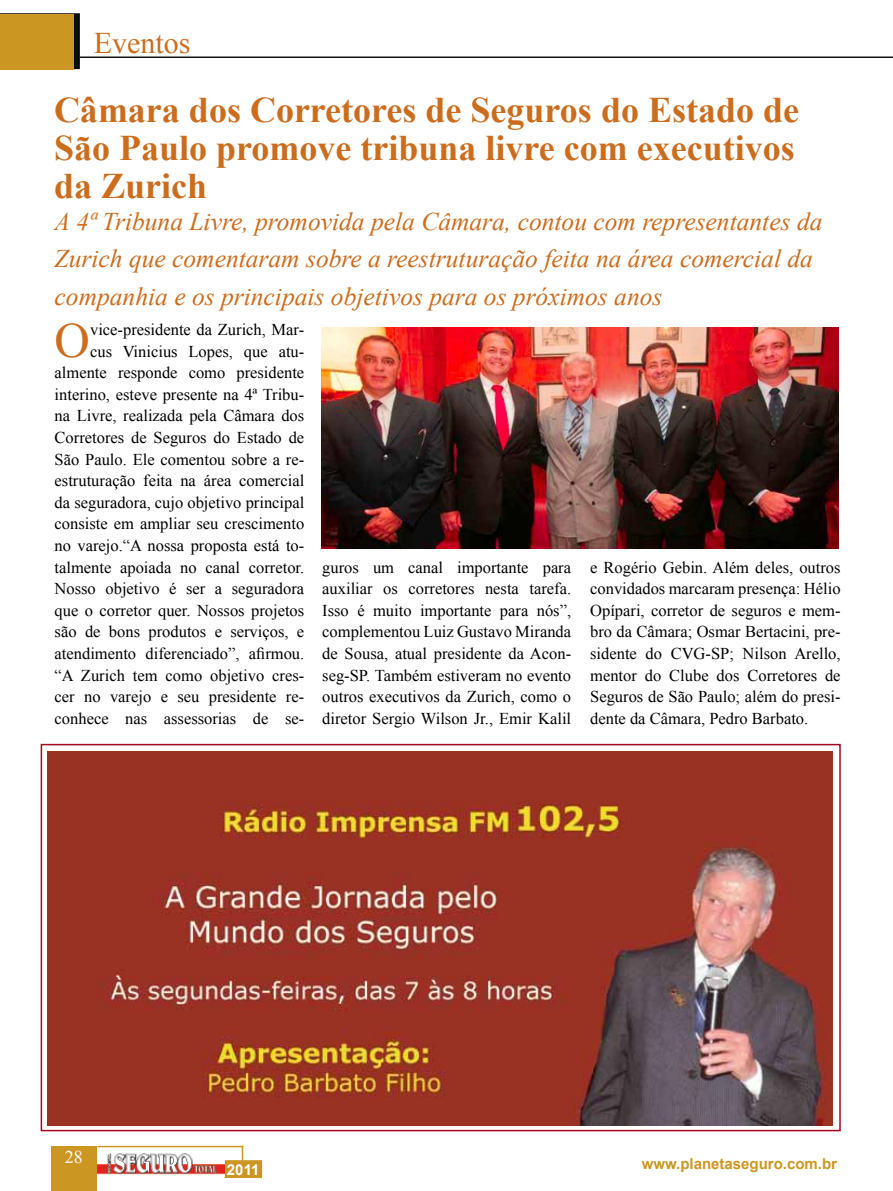
<style>
.page{position:relative;width:893px;height:1191px;background:#fff}
.page>*{position:absolute;margin:0;border:0;box-sizing:border-box;transform-origin:0 0}
.t1{font:49.05px "Times New Roman";color:#cc6c1d}
.t2{font:700 36px/37.5px "Times New Roman";color:#cc6c1d}
.t3{font:30px "Times New Roman";color:#cc6c1d}
.t4{font:italic 25.5px/37.5px "Times New Roman";color:#cc6c1d}
.t5{font:18px "Times New Roman";color:#fff}
.t6{font:16.5px/21.6px "Times New Roman";color:#000;text-align:justify}
.t7{font:700 15px "Arial";color:#cc9622}
.t8{font:700 15px "Arial";color:#fff}
</style>
<div class="page">
<svg style="left:0;top:13px;width:80px;height:56px"></svg>
<div style="left:0;top:14px;width:74px;height:55px;background:#cc9622"></div>
<div style="left:51px;top:1146px;width:46px;height:45px;background:#cc9622"></div>
<hr style="left:97px;top:1145px;width:146px;height:2px;background:#cc9622">
<svg style="left:242px;top:1145px;width:1px;height:15px"></svg>
<div style="left:225px;top:1160px;width:36px;height:17px;background:#cc9622"></div>
<div style="left:224px;top:1160px;width:38px;height:17px;border:2px solid #cc9622"></div>
<img style="left:97px;top:1153px;width:127px;height:22px">
<hr style="left:80px;top:57px;width:813px;height:1px;background:#000">
<img style="left:48px;top:751px;width:785px;height:374px">
<div style="left:41px;top:744px;width:800px;height:387px;border:2px solid #a5071e"></div>
<img style="left:322px;top:328px;width:517px;height:221px">
<h3 class="t3" style="left:94px;top:23px;width:98px">Eventos</h3>
<h2 class="t2" style="left:54px;top:91px;width:746px">Câmara dos Corretores de Seguros do Estado de<br>São Paulo promove tribuna livre com executivos da Zurich</h2>
<h3 class="t4" style="left:55px;top:202px;width:769px">A 4ª Tribuna Livre, promovida pela Câmara, contou com representantes da<br>Zurich que comentaram sobre a reestruturação feita na área comercial da companhia e os principais objetivos para os próximos anos</h3>
<h1 class="t1" style="left:55px;top:307px;width:37px">O</h1>
<p class="t6" style="left:55px;top:318px;width:251px;text-align:right">vice-presidente da Zurich, Mar-<br>cus Vinicius Lopes, que atu&shy;almente responde como presidente interino, esteve presente na 4ª Tribu&shy;na Livre, realizada pela Câmara dos Corretores de Seguros do Estado de São Paulo. Ele comentou sobre a re&shy;estruturação feita na área comercial da seguradora, cujo objetivo principal consiste em ampliar seu crescimento no varejo.“A nossa proposta está to&shy;talmente apoiada no canal corretor.<br>Nosso objetivo é ser a seguradora que o corretor quer. Nossos projetos são de bons produtos e serviços, e atendimento diferenciado”, afirmou. “A Zurich tem como objetivo cres&shy;cer no varejo e seu presidente re&shy;conhece nas assessorias de se-</p>
<p class="t6" style="left:322px;top:556px;width:250px">guros um canal importante para auxiliar os corretores nesta tarefa.<br>Isso é muito importante para nós”, complementou Luiz Gustavo Miranda de Sousa, atual presidente da Acon&shy;seg-SP. Também estiveram no evento outros executivos da Zurich, como o diretor Sergio Wilson Jr., Emir Kalil</p>
<p class="t6" style="left:590px;top:556px;width:252px">e Rogério Gebin. Além deles, outros convidados marcaram presença: Hélio Opípari, corretor de seguros e mem&shy;bro da Câmara; Osmar Bertacini, pre&shy;sidente do CVG-SP; Nilson Arello, mentor do Clube dos Corretores de Seguros de São Paulo; além do presi&shy;dente da Câmara, Pedro Barbato.</p>
<p class="t5" style="left:65px;top:1144px;width:19px">28</p>
<p class="t8" style="left:227px;top:1159px;width:34px">2011</p>
<p class="t7" style="left:642px;top:1153px;width:197px">www.planetaseguro.com.br</p>
</div>
